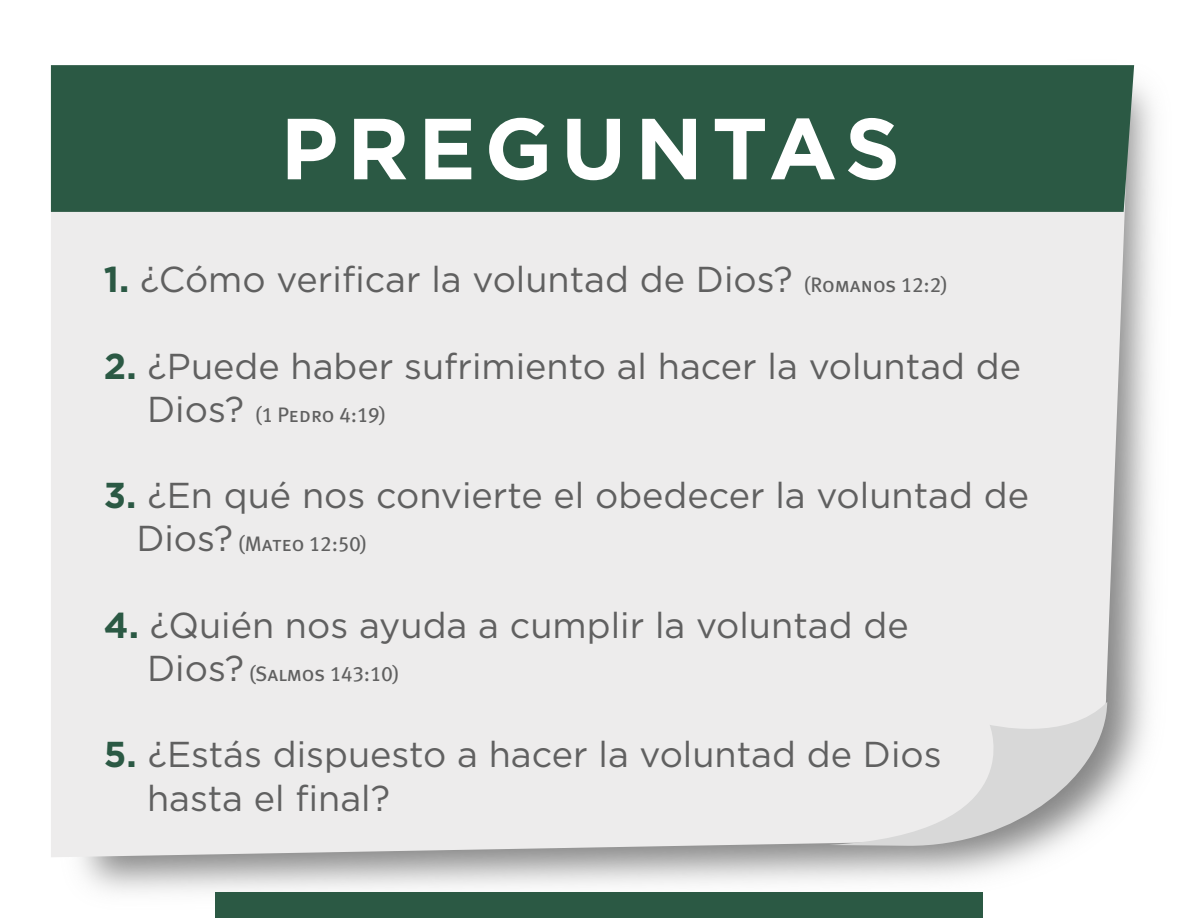
<style>
.page{position:relative;width:1188px;height:918px;background:#fff}
.page>*{position:absolute;margin:0;border:0;box-sizing:border-box;transform-origin:0 0}
.t1{font:700 86.4px "Gotham";letter-spacing:.1em;color:#fff}
.t2{font:36px/43.2px "Gotham";color:#606060}
.t3{font:21px "Meta Plus Book Caps";color:#606060}
.s1{font-weight:700;color:#2b5944}
.s2{font-family:"Meta Plus Book Caps";font-size:21px}
.s3{font-family:"Gotham";font-size:36px}
</style>
<div class="page">
<img style="left:50px;top:65px;width:1104px;height:853px">
<div style="left:51px;top:212px;width:1079px;height:645px;background:#edecec"></div>
<svg style="left:829px;top:702px;width:278px;height:145px"></svg>
<div style="left:51px;top:65px;width:1083px;height:147px;background:#2b5944"></div>
<div style="left:215px;top:892px;width:768px;height:25px;background:#2b5944"></div>
<h1 class="t1" style="left:280px;top:91px;width:621px">PREGUNTAS</h1>
<p class="t2" style="left:104px;top:257px;width:846px"><span class="s1">1.</span> ¿Cómo verificar la voluntad de Dios? <span class="s2">(Romanos 12:2)</span></p>
<p class="t2" style="left:104px;top:344px;width:919px"><span class="s1">2.</span> ¿Puede haber sufrimiento al hacer la voluntad de</p>
<p class="t3" style="left:147px;top:402px;width:241px"><span class="s3">Dios?</span> (1 Pedro 4:19)</p>
<p class="t2" style="left:104px;top:473px;width:927px"><span class="s1">3.</span> ¿En qué nos convierte el obedecer la voluntad de</p>
<p class="t3" style="left:136px;top:532px;width:233px"><span class="s3">Dios?</span> (Mateo 12:50)</p>
<p class="t2" style="left:104px;top:603px;width:806px"><span class="s1">4.</span> ¿Quién nos ayuda a cumplir la voluntad de</p>
<p class="t3" style="left:147px;top:662px;width:254px"><span class="s3">Dios?</span> (Salmos 143:10)</p>
<p class="t2" style="left:147px;top:732px;width:796px;text-indent:-43px"><span class="s1">5.</span> ¿Estás dispuesto a hacer la voluntad de Dios hasta el final?</p>
</div>
